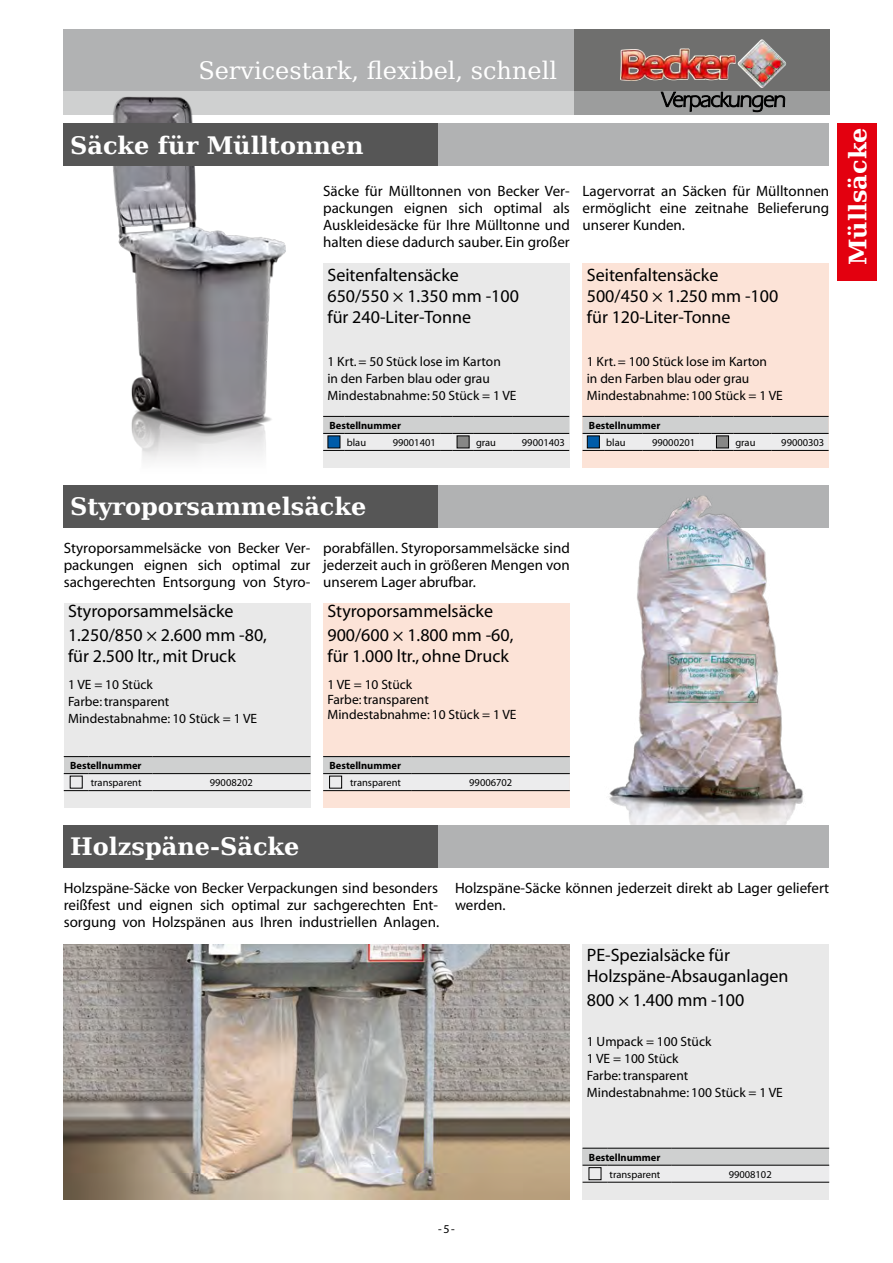
<style>
.page{position:relative;width:893px;height:1263px;background:#fff}
.page>*{position:absolute;margin:0;border:0;box-sizing:border-box;transform-origin:0 0}
.t1{font:700 24px "Bitstream Vera Serif";color:#fff}
.t2{font:24px "Bitstream Vera Serif";color:#fff}
.t3{font:18px/21px "Myriad";color:#000}
.t4{font:15px/17px "Myriad";color:#000;text-align:justify}
.t5{font:13.5px/17px "Myriad";color:#000}
.t6{font:12px "Myriad Pro";color:#000}
.t7{font:10.5px "Myriad";color:#000}
.t8{font:700 10.5px "Myriad";color:#000}
</style>
<div class="page">
<div style="left:64px;top:30px;width:765px;height:85px;background:#b1b2b3"></div>
<div style="left:574px;top:30px;width:255px;height:85px;background:#6f6f6e"></div>
<div style="left:64px;top:91px;width:510px;height:24px;background:#cfd0d0"></div>
<div style="left:574px;top:91px;width:255px;height:24px;background:#9c9d9d"></div>
<svg style="left:661px;top:92px;width:124px;height:20px"></svg>
<img style="left:620px;top:39px;width:166px;height:49px">
<img style="left:113px;top:96px;width:173px;height:365px">
<div style="left:838px;top:123px;width:39px;height:158px;background:#e3000f"></div>
<div style="left:64px;top:123px;width:765px;height:43px;background:#b1b2b3"></div>
<div style="left:64px;top:485px;width:765px;height:42px;background:#b1b2b3"></div>
<div style="left:64px;top:123px;width:374px;height:43px;background:#565656"></div>
<div style="left:64px;top:485px;width:374px;height:42px;background:#565656"></div>
<div style="left:323px;top:264px;width:247px;height:204px;background:#e9e9e9"></div>
<svg style="left:323px;top:416px;width:246px;height:35px"></svg>
<hr style="left:474px;top:450px;width:38px;height:1px;background:#000">
<hr style="left:512px;top:450px;width:57px;height:1px;background:#000">
<div style="left:328px;top:435px;width:12px;height:13px;background:#005ca9"></div>
<div style="left:457px;top:435px;width:12px;height:13px;background:#878786"></div>
<div style="left:583px;top:264px;width:246px;height:204px;background:#fce3d7"></div>
<svg style="left:583px;top:416px;width:246px;height:35px;background:#cbcbcc"></svg>
<hr style="left:733px;top:450px;width:38px;height:1px;background:#000">
<hr style="left:771px;top:450px;width:58px;height:1px;background:#000">
<div style="left:587px;top:435px;width:13px;height:13px;background:#005ca9;border:1px solid #000"></div>
<div style="left:716px;top:435px;width:13px;height:13px;background:#878786;border:1px solid #000"></div>
<div style="left:64px;top:604px;width:246px;height:204px;background:#e9e9e9"></div>
<div style="left:323px;top:604px;width:247px;height:204px;background:#fce3d7"></div>
<div style="left:64px;top:757px;width:246px;height:17px;background:#cfd0d0"></div>
<svg style="left:64px;top:756px;width:25px;height:1px"></svg>
<hr style="left:89px;top:756px;width:63px;height:1px;background:#000">
<hr style="left:152px;top:756px;width:158px;height:1px;background:#000">
<svg style="left:64px;top:773px;width:246px;height:18px"></svg>
<hr style="left:89px;top:790px;width:63px;height:1px;background:#000">
<hr style="left:152px;top:790px;width:158px;height:1px;background:#000">
<div style="left:70px;top:776px;width:13px;height:12px;border:1px solid #000"></div>
<div style="left:323px;top:757px;width:247px;height:17px;background:#cfd0d0"></div>
<svg style="left:323px;top:756px;width:25px;height:1px"></svg>
<hr style="left:348px;top:756px;width:64px;height:1px;background:#000">
<hr style="left:412px;top:756px;width:158px;height:1px;background:#000">
<svg style="left:323px;top:773px;width:247px;height:18px;background:#dbdbdc"></svg>
<hr style="left:348px;top:790px;width:64px;height:1px;background:#000">
<hr style="left:412px;top:790px;width:158px;height:1px;background:#000">
<div style="left:329px;top:776px;width:13px;height:12px;border:1px solid #000"></div>
<img style="left:598px;top:496px;width:216px;height:329px">
<div style="left:64px;top:825px;width:765px;height:42px;background:#b1b2b3"></div>
<div style="left:64px;top:825px;width:374px;height:42px;background:#565656"></div>
<div style="left:583px;top:944px;width:246px;height:255px;background:#e9e9e9"></div>
<div style="left:583px;top:1148px;width:246px;height:17px;background:#cfd0d0"></div>
<svg style="left:583px;top:1148px;width:24px;height:1px"></svg>
<hr style="left:607px;top:1148px;width:64px;height:1px;background:#000">
<hr style="left:671px;top:1148px;width:158px;height:1px;background:#000">
<svg style="left:583px;top:1165px;width:246px;height:18px"></svg>
<hr style="left:607px;top:1182px;width:64px;height:1px;background:#000">
<hr style="left:671px;top:1182px;width:158px;height:1px;background:#000">
<div style="left:589px;top:1167px;width:12px;height:13px;border:1px solid #000"></div>
<img style="left:64px;top:944px;width:506px;height:255px">
<h1 class="t2" style="left:198px;top:57px;width:360px">Servicestark, flexibel, schnell</h1>
<h1 class="t1" style="left:70px;top:131px;width:295px">Säcke für Mülltonnen</h1>
<p class="t4" style="left:323px;top:183px;width:248px">Säcke für Mülltonnen von Becker Ver&shy;packungen eignen sich optimal als Auskleidesäcke für Ihre Mülltonne und halten diese dadurch sauber. Ein großer</p>
<p class="t3" style="left:327px;top:265px;width:193px">Seitenfaltensäcke<br>650/550 × 1.350 mm -100 für 240-Liter-Tonne</p>
<p class="t5" style="left:327px;top:353px;width:191px">1 Krt. = 50 Stück lose im Karton<br>in den Farben blau oder grau<br>Mindestabnahme: 50 Stück = 1 VE</p>
<p class="t8" style="left:330px;top:420px;width:73px">Bestellnummer</p>
<p class="t7" style="left:347px;top:437px;width:21px">blau</p>
<p class="t7" style="left:393px;top:437px;width:45px">99001401</p>
<p class="t7" style="left:476px;top:437px;width:22px">grau</p>
<p class="t7" style="left:522px;top:437px;width:45px">99001403</p>
<p class="t4" style="left:583px;top:183px;width:248px">Lagervorrat an Säcken für Mülltonnen ermöglicht eine zeitnahe Belieferung unserer Kunden.</p>
<p class="t3" style="left:587px;top:265px;width:193px">Seitenfaltensäcke<br>500/450 × 1.250 mm -100 für 120-Liter-Tonne</p>
<p class="t5" style="left:587px;top:353px;width:198px">1 Krt. = 100 Stück lose im Karton<br>in den Farben blau oder grau<br>Mindestabnahme: 100 Stück = 1 VE</p>
<p class="t8" style="left:589px;top:420px;width:73px">Bestellnummer</p>
<p class="t7" style="left:606px;top:437px;width:21px">blau</p>
<p class="t7" style="left:652px;top:437px;width:45px">99000201</p>
<p class="t7" style="left:735px;top:437px;width:22px">grau</p>
<p class="t7" style="left:781px;top:437px;width:45px">99000303</p>
<h1 class="t1" style="left:70px;top:493px;width:298px">Styroporsammelsäcke</h1>
<p class="t4" style="left:64px;top:540px;width:248px">Styroporsammelsäcke von Becker Ver&shy;packungen eignen sich optimal zur sachgerechten Entsorgung von Styro-</p>
<p class="t3" style="left:68px;top:600px;width:200px;line-height:24px">Styroporsammelsäcke<br>1.250/850 × 2.600 mm -80,</p>
<p class="t3" style="left:68px;top:647px;width:169px">für 2.500 ltr., mit Druck</p>
<p class="t5" style="left:68px;top:676px;width:191px">1 VE = 10 Stück<br>Farbe: transparent<br>Mindestabnahme: 10 Stück = 1 VE</p>
<p class="t4" style="left:323px;top:540px;width:248px">porabfällen. Styroporsammelsäcke sind jederzeit auch in größeren Mengen von unserem Lager abrufbar.</p>
<p class="t3" style="left:327px;top:600px;width:187px;line-height:24px">Styroporsammelsäcke<br>900/600 × 1.800 mm -60,</p>
<p class="t3" style="left:327px;top:647px;width:183px">für 1.000 ltr., ohne Druck</p>
<p class="t5" style="left:327px;top:677px;width:191px;line-height:15px">1 VE = 10 Stück<br>Farbe: transparent<br>Mindestabnahme: 10 Stück = 1 VE</p>
<p class="t8" style="left:70px;top:760px;width:73px">Bestellnummer</p>
<p class="t7" style="left:91px;top:777px;width:52px">transparent</p>
<p class="t7" style="left:210px;top:777px;width:45px">99008202</p>
<p class="t8" style="left:330px;top:760px;width:73px">Bestellnummer</p>
<p class="t7" style="left:350px;top:777px;width:52px">transparent</p>
<p class="t7" style="left:469px;top:777px;width:45px">99006702</p>
<h1 class="t1" style="left:844px;top:265px;width:139px;rotate:-90deg">Müllsäcke</h1>
<h1 class="t1" style="left:70px;top:833px;width:231px">Holzspäne-Säcke</h1>
<p class="t4" style="left:64px;top:880px;width:377px">Holzspäne-Säcke von Becker Verpackungen sind besonders reißfest und eignen sich optimal zur sachgerechten Ent&shy;sorgung von Holzspänen aus Ihren industriellen Anlagen.</p>
<p class="t4" style="left:455px;top:880px;width:376px">Holzspäne-Säcke können jederzeit direkt ab Lager geliefert werden.</p>
<p class="t3" style="left:587px;top:945px;width:203px">PE-Spezialsäcke für<br>Holzspäne-Absauganlagen</p>
<p class="t3" style="left:587px;top:990px;width:159px">800 × 1.400 mm -100</p>
<p class="t5" style="left:587px;top:1034px;width:198px">1 Umpack = 100 Stück<br>1 VE = 100 Stück<br>Farbe: transparent<br>Mindestabnahme: 100 Stück = 1 VE</p>
<p class="t6" style="left:438px;top:1222px;width:18px">-5-</p>
<p class="t8" style="left:589px;top:1152px;width:73px">Bestellnummer</p>
<p class="t7" style="left:609px;top:1169px;width:52px">transparent</p>
<p class="t7" style="left:729px;top:1169px;width:45px">99008102</p>
</div>
